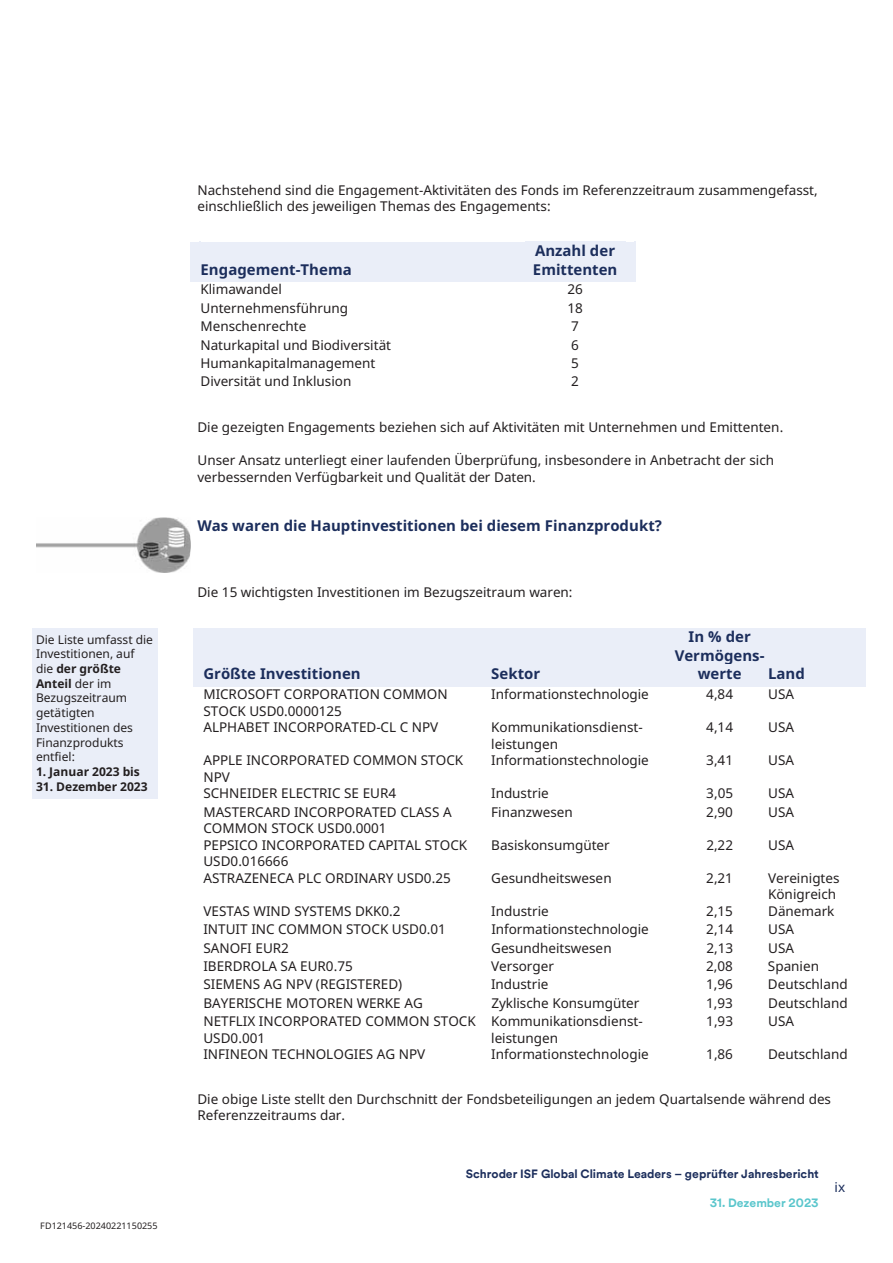
<style>
.page{position:relative;width:893px;height:1263px;background:#fff}
.page>*{position:absolute;margin:0;border:0;box-sizing:border-box;transform-origin:0 0}
.t1{font:700 15px/18.3px "Noto Sans";color:#1c2e5c}
.t2{font:13.5px/16.5px "Noto Sans";color:#231f20}
.t3{font:13.5px "Noto Sans";color:#1c2e5c}
.t4{font:12px/14.7px "Noto Sans";color:#231f20}
.t5{font:700 12px "Schroders Circular TT";color:#1c2e5c}
.t6{font:700 12px "Noto Sans";letter-spacing:-.005em;color:#231f20}
.t7{font:700 12px "Schroders Circular TT";color:#5ac6cc}
.t8{font:9px "Noto Sans";letter-spacing:.01em;color:#231f20}
.s1{font-weight:700}
</style>
<div class="page">
<div style="left:190px;top:242px;width:10px;height:40px;background:#eaeef8"></div>
<div style="left:200px;top:242px;width:325px;height:40px;background:#eaeef8"></div>
<div style="left:525px;top:242px;width:100px;height:18px;background:#eaeef8"></div>
<div style="left:525px;top:260px;width:100px;height:22px;background:#eaeef8"></div>
<div style="left:626px;top:242px;width:10px;height:40px;background:#eaeef8"></div>
<div style="left:32px;top:628px;width:125px;height:170px;background:#eaeef8"></div>
<div style="left:193px;top:628px;width:10px;height:58px;background:#eaeef8"></div>
<div style="left:203px;top:628px;width:288px;height:58px;background:#eaeef8"></div>
<div style="left:491px;top:628px;width:180px;height:58px;background:#eaeef8"></div>
<div style="left:671px;top:628px;width:97px;height:18px;background:#eaeef8"></div>
<div style="left:671px;top:646px;width:97px;height:19px;background:#eaeef8"></div>
<div style="left:671px;top:665px;width:97px;height:21px;background:#eaeef8"></div>
<div style="left:768px;top:628px;width:87px;height:58px;background:#eaeef8"></div>
<div style="left:855px;top:628px;width:10px;height:58px;background:#eaeef8"></div>
<img style="left:151px;top:518px;width:40px;height:40px">
<img style="left:36px;top:520px;width:153px;height:52px">
<p class="t4" style="left:36px;top:632px;width:119px">Die Liste umfasst die<br>Investitionen, auf die <span class="s1">der größte<br>Anteil</span> der im<br>Bezugszeitraum getätigten<br>Investitionen des<br>Finanzprodukts entfiel:</p>
<p class="t6" style="left:36px;top:763px;width:105px">1. Januar 2023 bis</p>
<p class="t6" style="left:36px;top:778px;width:113px">31. Dezember 2023</p>
<p class="t8" style="left:40px;top:1219px;width:119px">FD121456-20240221150255</p>
<p class="t2" style="left:197px;top:181px;width:622px">Nachstehend sind die Engagement-Aktivitäten des Fonds im Referenzzeitraum zusammengefasst, einschließlich des jeweiligen Themas des Engagements:</p>
<p class="t1" style="left:201px;top:260px;width:153px">Engagement-Thema</p>
<p class="t1" style="left:533px;top:241px;width:86px">Anzahl der<br>Emittenten</p>
<p class="t2" style="left:201px;top:281px;width:83px">Klimawandel</p>
<p class="t2" style="left:567px;top:281px;width:17px">26</p>
<p class="t2" style="left:201px;top:299px;width:149px">Unternehmensführung</p>
<p class="t2" style="left:567px;top:299px;width:17px">18</p>
<p class="t2" style="left:201px;top:318px;width:107px">Menschenrechte</p>
<p class="t2" style="left:571px;top:318px;width:9px">7</p>
<p class="t2" style="left:201px;top:336px;width:192px">Naturkapital und Biodiversität</p>
<p class="t2" style="left:571px;top:336px;width:9px">6</p>
<p class="t2" style="left:201px;top:355px;width:176px">Humankapitalmanagement</p>
<p class="t2" style="left:571px;top:355px;width:9px">5</p>
<p class="t2" style="left:201px;top:373px;width:152px">Diversität und Inklusion</p>
<p class="t2" style="left:571px;top:373px;width:9px">2</p>
<p class="t2" style="left:197px;top:418px;width:587px">Die gezeigten Engagements beziehen sich auf Aktivitäten mit Unternehmen und Emittenten.</p>
<p class="t2" style="left:197px;top:451px;width:578px">Unser Ansatz unterliegt einer laufenden Überprüfung, insbesondere in Anbetracht der sich verbessernden Verfügbarkeit und Qualität der Daten.</p>
<p class="t1" style="left:197px;top:516px;width:466px">Was waren die Hauptinvestitionen bei diesem Finanzprodukt?</p>
<p class="t2" style="left:197px;top:584px;width:376px">Die 15 wichtigsten Investitionen im Bezugszeitraum waren:</p>
<p class="t1" style="left:203px;top:664px;width:159px">Größte Investitionen</p>
<p class="t1" style="left:491px;top:664px;width:50px">Sektor</p>
<p class="t1" style="left:675px;top:627px;width:91px;text-align:center">In % der<br>Vermögens&shy;werte</p>
<p class="t1" style="left:768px;top:664px;width:38px">Land</p>
<p class="t2" style="left:203px;top:686px;width:246px">MICROSOFT CORPORATION COMMON<br>STOCK USD0.0000125</p>
<p class="t2" style="left:491px;top:686px;width:159px">Informationstechnologie</p>
<p class="t2" style="left:706px;top:686px;width:28px">4,84</p>
<p class="t2" style="left:768px;top:686px;width:27px">USA</p>
<p class="t2" style="left:203px;top:719px;width:236px">ALPHABET INCORPORATED-CL C NPV</p>
<p class="t2" style="left:491px;top:719px;width:153px">Kommunikationsdienst&shy;leistungen</p>
<p class="t2" style="left:706px;top:719px;width:28px">4,14</p>
<p class="t2" style="left:768px;top:719px;width:27px">USA</p>
<p class="t2" style="left:203px;top:752px;width:261px">APPLE INCORPORATED COMMON STOCK<br>NPV</p>
<p class="t2" style="left:491px;top:752px;width:159px">Informationstechnologie</p>
<p class="t2" style="left:706px;top:752px;width:28px">3,41</p>
<p class="t2" style="left:768px;top:752px;width:27px">USA</p>
<p class="t2" style="left:203px;top:785px;width:194px">SCHNEIDER ELECTRIC SE EUR4</p>
<p class="t2" style="left:491px;top:785px;width:59px">Industrie</p>
<p class="t2" style="left:706px;top:785px;width:28px">3,05</p>
<p class="t2" style="left:768px;top:785px;width:27px">USA</p>
<p class="t2" style="left:203px;top:803px;width:250px">MASTERCARD INCORPORATED CLASS A<br>COMMON STOCK USD0.0001</p>
<p class="t2" style="left:491px;top:803px;width:83px">Finanzwesen</p>
<p class="t2" style="left:706px;top:803px;width:28px">2,90</p>
<p class="t2" style="left:768px;top:803px;width:27px">USA</p>
<p class="t2" style="left:203px;top:836px;width:265px">PEPSICO INCORPORATED CAPITAL STOCK<br>USD0.016666</p>
<p class="t2" style="left:491px;top:836px;width:120px">Basiskonsumgüter</p>
<p class="t2" style="left:706px;top:836px;width:28px">2,22</p>
<p class="t2" style="left:768px;top:836px;width:27px">USA</p>
<p class="t2" style="left:203px;top:869px;width:249px">ASTRAZENECA PLC ORDINARY USD0.25</p>
<p class="t2" style="left:491px;top:869px;width:122px">Gesundheitswesen</p>
<p class="t2" style="left:706px;top:869px;width:28px">2,21</p>
<p class="t2" style="left:768px;top:869px;width:73px">Vereinigtes<br>Königreich</p>
<p class="t2" style="left:203px;top:903px;width:199px">VESTAS WIND SYSTEMS DKK0.2</p>
<p class="t2" style="left:491px;top:903px;width:59px">Industrie</p>
<p class="t2" style="left:706px;top:903px;width:28px">2,15</p>
<p class="t2" style="left:768px;top:903px;width:68px">Dänemark</p>
<p class="t2" style="left:203px;top:921px;width:244px">INTUIT INC COMMON STOCK USD0.01</p>
<p class="t2" style="left:491px;top:921px;width:159px">Informationstechnologie</p>
<p class="t2" style="left:706px;top:921px;width:28px">2,14</p>
<p class="t2" style="left:768px;top:921px;width:27px">USA</p>
<p class="t2" style="left:203px;top:939px;width:87px">SANOFI EUR2</p>
<p class="t2" style="left:491px;top:939px;width:122px">Gesundheitswesen</p>
<p class="t2" style="left:706px;top:939px;width:28px">2,13</p>
<p class="t2" style="left:768px;top:939px;width:27px">USA</p>
<p class="t2" style="left:203px;top:958px;width:151px">IBERDROLA SA EUR0.75</p>
<p class="t2" style="left:491px;top:958px;width:64px">Versorger</p>
<p class="t2" style="left:706px;top:958px;width:28px">2,08</p>
<p class="t2" style="left:768px;top:958px;width:53px">Spanien</p>
<p class="t2" style="left:203px;top:976px;width:200px">SIEMENS AG NPV (REGISTERED)</p>
<p class="t2" style="left:491px;top:976px;width:59px">Industrie</p>
<p class="t2" style="left:706px;top:976px;width:28px">1,96</p>
<p class="t2" style="left:768px;top:976px;width:81px">Deutschland</p>
<p class="t2" style="left:203px;top:994px;width:221px">BAYERISCHE MOTOREN WERKE AG</p>
<p class="t2" style="left:491px;top:994px;width:149px">Zyklische Konsumgüter</p>
<p class="t2" style="left:706px;top:994px;width:28px">1,93</p>
<p class="t2" style="left:768px;top:994px;width:81px">Deutschland</p>
<p class="t2" style="left:203px;top:1013px;width:274px">NETFLIX INCORPORATED COMMON STOCK<br>USD0.001</p>
<p class="t2" style="left:491px;top:1013px;width:153px">Kommunikationsdienst&shy;leistungen</p>
<p class="t2" style="left:706px;top:1013px;width:28px">1,93</p>
<p class="t2" style="left:768px;top:1013px;width:27px">USA</p>
<p class="t2" style="left:203px;top:1046px;width:223px">INFINEON TECHNOLOGIES AG NPV</p>
<p class="t2" style="left:491px;top:1046px;width:159px">Informationstechnologie</p>
<p class="t2" style="left:706px;top:1046px;width:28px">1,86</p>
<p class="t2" style="left:768px;top:1046px;width:81px">Deutschland</p>
<p class="t2" style="left:197px;top:1090px;width:635px">Die obige Liste stellt den Durchschnitt der Fondsbeteiligungen an jedem Quartalsende während des<br>Referenzzeitraums dar.</p>
<p class="t5" style="left:466px;top:1167px;width:355px">Schroder ISF Global Climate Leaders – geprüfter Jahresbericht</p>
<p class="t7" style="left:710px;top:1195px;width:110px">31. Dezember 2023</p>
<p class="t3" style="left:834px;top:1177px;width:12px">ix</p>
</div>
